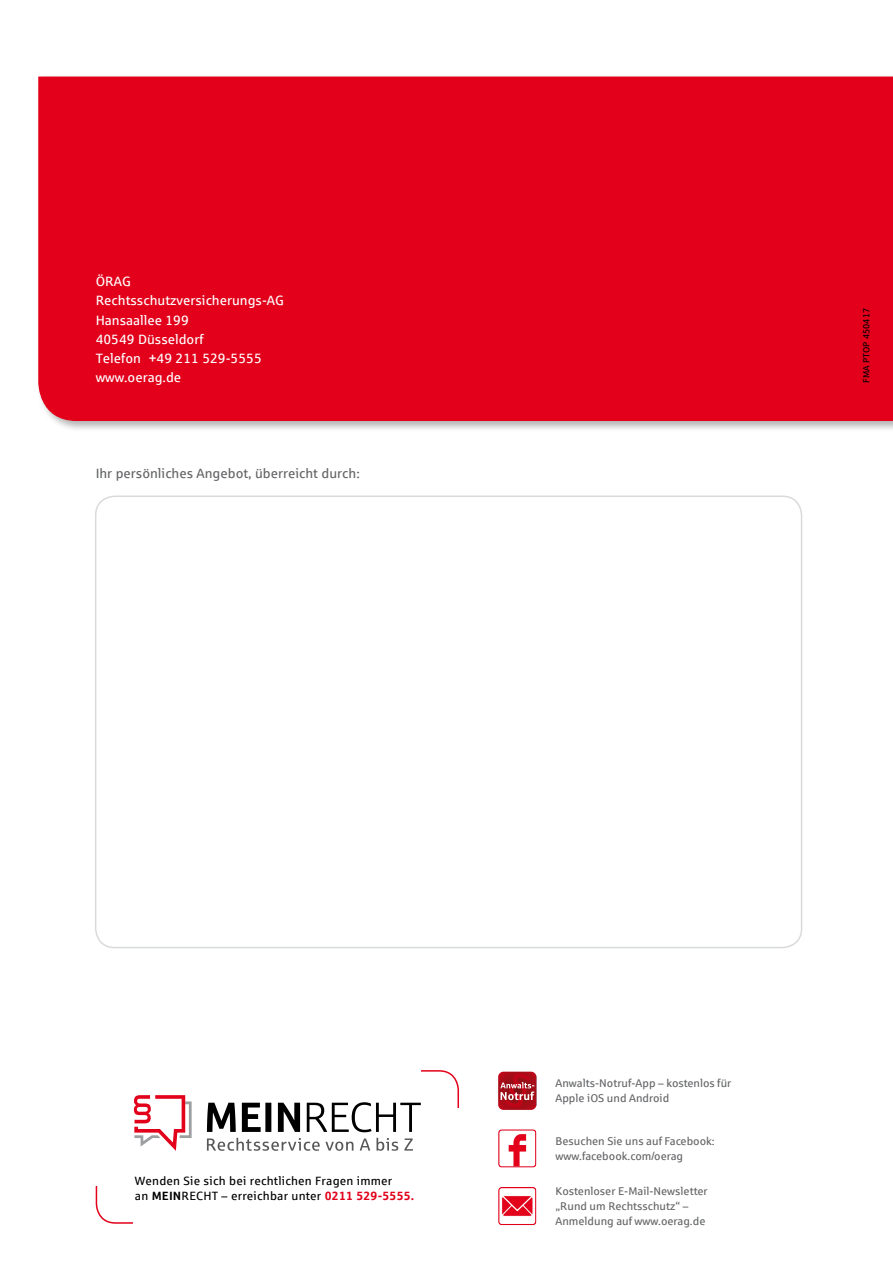
<style>
.page{position:relative;width:893px;height:1263px;background:#fff}
.page>*{position:absolute;margin:0;border:0;box-sizing:border-box;transform-origin:0 0}
.t1{font:13.5px/19.2px "Sparkasse Rg";color:#fff}
.t2{font:13.5px "Sparkasse Rg";color:#646567}
.t3{font:12px/15px "Sparkasse Rg";letter-spacing:.015em;color:#000}
.t4{font:11.25px/14.9px "Sparkasse Rg";color:#646567}
.t5{font:9px "Sparkasse Rg";color:#000}
.s1{font-weight:700}
.s2{font-weight:700;color:#e2001a}
</style>
<div class="page">
<div style="left:36px;top:75px;width:857px;height:357px;background:#000;opacity:.3"></div>
<div style="left:38px;top:77px;width:855px;height:344px;background:#e2001a"></div>
<div style="left:95px;top:495px;width:707px;height:453px;border:2px solid #d9dadb;border-radius:19px"></div>
<svg style="left:498px;top:1072px;width:38px;height:38px"></svg>
<svg style="left:498px;top:1129px;width:38px;height:38px"></svg>
<svg style="left:498px;top:1187px;width:38px;height:38px"></svg>
<svg style="left:134px;top:1095px;width:58px;height:56px"></svg>
<svg style="left:207px;top:1138px;width:206px;height:13px"></svg>
<svg style="left:207px;top:1102px;width:214px;height:30px"></svg>
<p class="t1" style="left:96px;top:272px;width:190px">ÖRAG<br>Rechtsschutzversicherungs-AG<br>Hansaallee 199<br>40549 Düsseldorf<br>Telefon +49 211 529-5555 www.oerag.de</p>
<p class="t2" style="left:96px;top:465px;width:266px">Ihr persönliches Angebot, überreicht durch:</p>
<p class="t5" style="left:861px;top:383px;width:76px;rotate:-90deg">FMA PTOP 450417</p>
<p class="t3" style="left:135px;top:1172px;width:281px">Wenden Sie sich bei rechtlichen Fragen immer<br>an <span class="s1">MEIN</span>RECHT – erreichbar unter <span class="s2">0211 529-5555.</span></p>
<p class="t4" style="left:556px;top:1075px;width:177px">Anwalts-Notruf-App – kostenlos für<br>Apple iOS und Android</p>
<p class="t4" style="left:556px;top:1133px;width:161px">Besuchen Sie uns auf Facebook: www.facebook.com/oerag</p>
<p class="t4" style="left:556px;top:1184px;width:154px">Kostenloser E-Mail-Newsletter „Rund um Rechtsschutz“ –<br>Anmeldung auf www.oerag.de</p>
</div>
